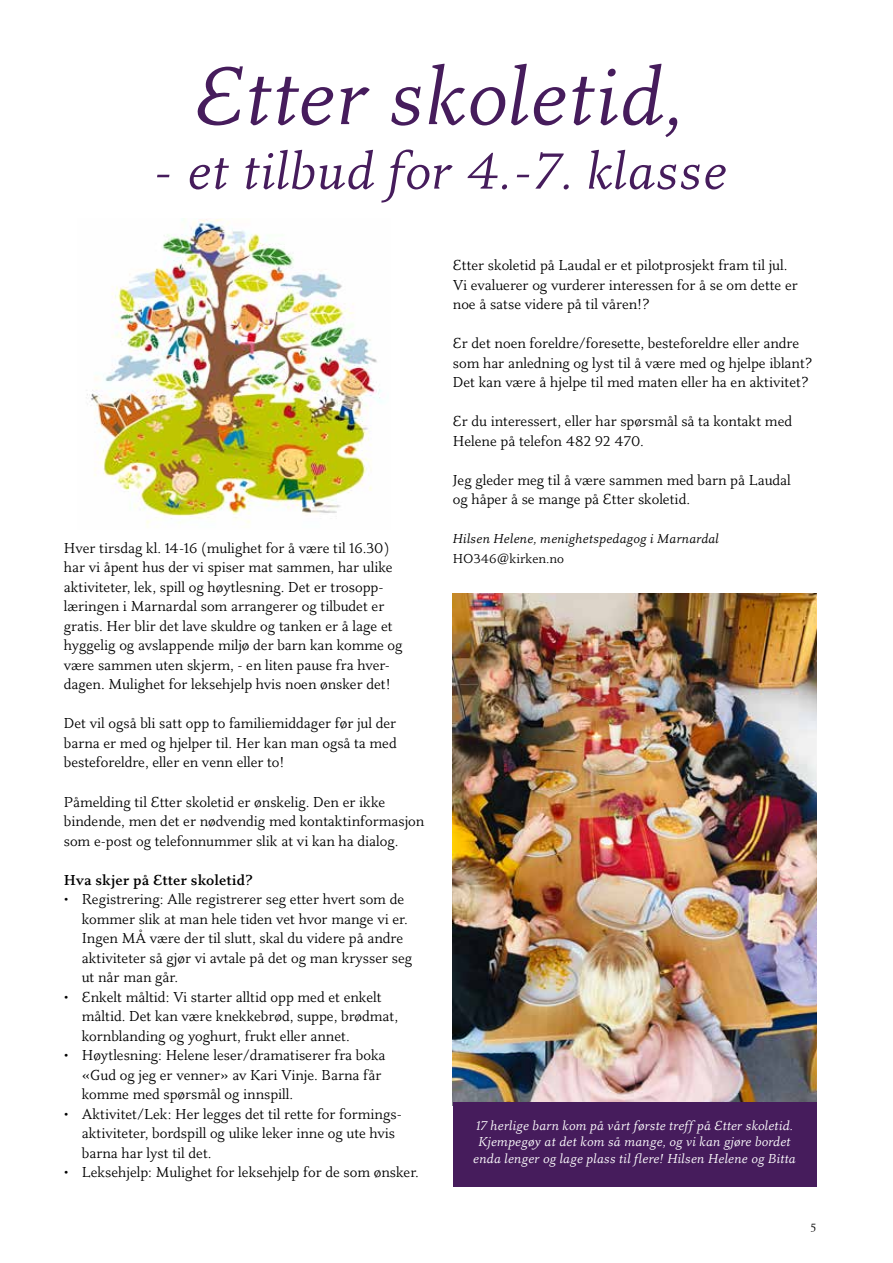
<style>
.page{position:relative;width:893px;height:1263px;background:#fff}
.page>*{position:absolute;margin:0;border:0;box-sizing:border-box;transform-origin:0 0}
.t1{font:italic 84px "Eplica";color:#461c5c}
.t2{font:italic 54px "Eplica";color:#461c5c}
.t3{font:15px/19.5px "Eplica";color:#000}
.t4{font:700 15px "Eplica";color:#000}
.t5{font:italic 13.5px/16.5px "Eplica";color:#fff;text-align:center}
.t6{font:italic 13.5px "Eplica";color:#000}
.t7{font:13.5px "Eplica";color:#000}
.t8{font:12px "Celeste";color:#000}
</style>
<div class="page">
<img style="left:453px;top:593px;width:363px;height:509px">
<div style="left:453px;top:1102px;width:363px;height:84px;background:#461c5c"></div>
<img style="left:86px;top:219px;width:296px;height:308px">
<h1 class="t1" style="left:195px;top:49px;width:491px">Etter skoletid,</h1>
<h2 class="t2" style="left:152px;top:140px;width:577px">- et tilbud for 4.-7. klasse</h2>
<p class="t3" style="left:64px;top:539px;width:340px">Hver tirsdag kl. 14-16 (mulighet for å være til 16.30) har vi åpent hus der vi spiser mat sammen, har ulike aktiviteter, lek, spill og høytlesning. Det er trosopp&shy;læringen i Marnardal som arrangerer og tilbudet er gratis. Her blir det lave skuldre og tanken er å lage et hyggelig og avslappende miljø der barn kan komme og være sammen uten skjerm, - en liten pause fra hver&shy;dagen. Mulighet for leksehjelp hvis noen ønsker det!</p>
<p class="t3" style="left:64px;top:714px;width:334px;text-align:justify">Det vil også bli satt opp to familiemiddager før jul der barna er med og hjelper til. Her kan man også ta med besteforeldre, eller en venn eller to!</p>
<p class="t3" style="left:64px;top:792px;width:362px">Påmelding til Etter skoletid er ønskelig. Den er ikke bindende, men det er nødvendig med kontaktinformasjon som e-post og telefonnummer slik at vi kan ha dialog.</p>
<p class="t4" style="left:64px;top:871px;width:191px">Hva skjer på Etter skoletid?</p>
<p class="t3" style="left:82px;top:890px;width:332px;text-indent:-18px">• Registrering: Alle registrerer seg etter hvert som de kommer slik at man hele tiden vet hvor mange vi er.<br>Ingen MÅ være der til slutt, skal du videre på andre aktiviteter så gjør vi avtale på det og man krysser seg ut når man går.</p>
<p class="t3" style="left:82px;top:987px;width:318px;text-indent:-18px">• Enkelt måltid: Vi starter alltid opp med et enkelt måltid. Det kan være knekkebrød, suppe, brødmat, kornblanding og yoghurt, frukt eller annet.</p>
<p class="t3" style="left:82px;top:1046px;width:305px;text-indent:-18px">• Høytlesning: Helene leser/dramatiserer fra boka «Gud og jeg er venner» av Kari Vinje. Barna får komme med spørsmål og innspill.</p>
<p class="t3" style="left:82px;top:1104px;width:322px;text-indent:-18px">• Aktivitet/Lek: Her legges det til rette for formings&shy;aktiviteter, bordspill og ulike leker inne og ute hvis barna har lyst til det.</p>
<p class="t3" style="left:64px;top:1163px;width:357px">• Leksehjelp: Mulighet for leksehjelp for de som ønsker.</p>
<p class="t3" style="left:453px;top:256px;width:346px">Etter skoletid på Laudal er et pilotprosjekt fram til jul.<br>Vi evaluerer og vurderer interessen for å se om dette er noe å satse videre på til våren!?</p>
<p class="t3" style="left:453px;top:334px;width:362px">Er det noen foreldre/foresette, besteforeldre eller andre som har anledning og lyst til å være med og hjelpe iblant?<br>Det kan være å hjelpe til med maten eller ha en aktivitet?</p>
<p class="t3" style="left:453px;top:412px;width:341px">Er du interessert, eller har spørsmål så ta kontakt med<br>Helene på telefon 482 92 470.</p>
<p class="t3" style="left:453px;top:471px;width:340px">Jeg gleder meg til å være sammen med barn på Laudal og håper å se mange på Etter skoletid.</p>
<p class="t6" style="left:453px;top:531px;width:268px">Hilsen Helene, menighetspedagog i Marnardal</p>
<p class="t7" style="left:453px;top:551px;width:113px">HO346@kirken.no</p>
<p class="t5" style="left:473px;top:1117px;width:324px">17 herlige barn kom på vårt første treff på Etter skoletid.<br>Kjempegøy at det kom så mange, og vi kan gjøre bordet enda lenger og lage plass til flere! Hilsen Helene og Bitta</p>
<p class="t8" style="left:810px;top:1219px;width:7px">5</p>
</div>
